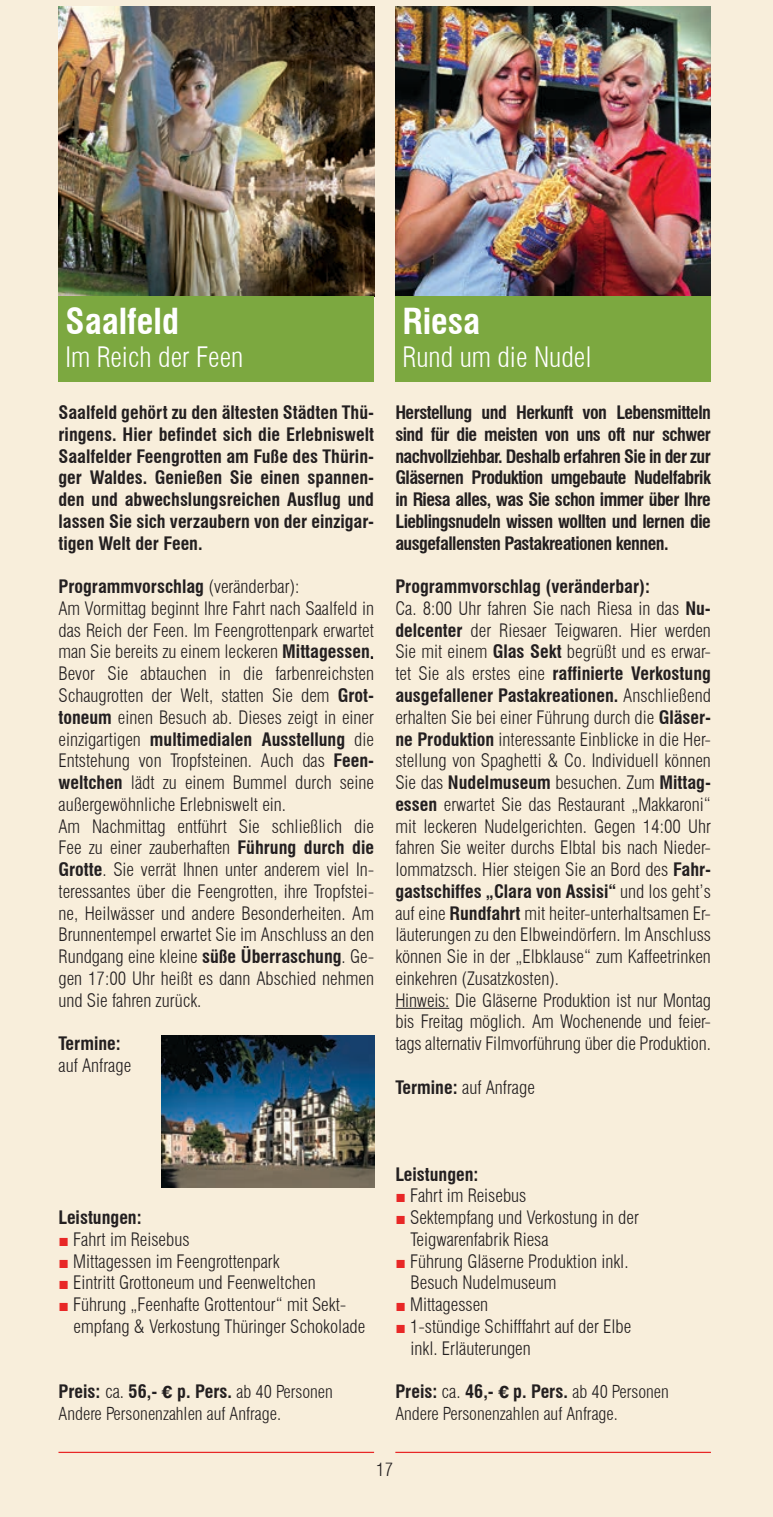
<style>
.page{position:relative;width:773px;height:1517px;background:#fff}
.page>*{position:absolute;margin:0;border:0;box-sizing:border-box;transform-origin:0 0}
.t1{font:700 condensed 35px "Swiss 721 BT";color:#fff}
.t2{font:300 condensed 27.5px "Swiss 721 BT";color:#fff}
.t3{font:300 condensed 18px/21.8px "Swiss 721 BT";color:#231f20}
.t4{font:700 condensed 18px/21.8px "Swiss 721 BT";color:#231f20;text-align:justify}
.t5{font:300 condensed 17.5px "Swiss 721 BT";color:#231f20}
.s1{font-weight:700}
.s2{font-family:"Arial";font-weight:900;font-stretch:normal;font-size:17.5px;color:#e82726}
.s3{font-weight:300}
.s4{font-weight:800;font-stretch:normal;font-size:17.5px}
.s5{font-weight:300;font-size:17.5px}
</style>
<div class="page">
<div style="left:0;top:0;width:772px;height:1517px;background:#f8eedb"></div>
<img style="left:58px;top:6px;width:316px;height:291px">
<img style="left:395px;top:6px;width:315px;height:291px">
<div style="left:58px;top:297px;width:316px;height:85px;background:#7ca840"></div>
<div style="left:395px;top:297px;width:315px;height:85px;background:#7ca840"></div>
<hr style="left:395px;top:1008px;width:54px;height:1px;background:#231f20">
<hr style="left:58px;top:1451px;width:316px;height:2px;background:#e82726">
<hr style="left:395px;top:1451px;width:315px;height:2px;background:#e82726">
<img style="left:161px;top:1035px;width:213px;height:152px">
<h1 class="t1" style="left:66px;top:300px;width:115px">Saalfeld</h1>
<h2 class="t2" style="left:66px;top:341px;width:179px">Im Reich der Feen</h2>
<p class="t4" style="left:58px;top:402px;width:317px">Saalfeld gehört zu den ältesten Städten Thü&shy;ringens. Hier befindet sich die Erlebniswelt Saalfelder Feengrotten am Fuße des Thürin&shy;ger Waldes. Genießen Sie einen spannen&shy;den und abwechslungsreichen Ausflug und lassen Sie sich verzaubern von der einzigar&shy;tigen Welt der Feen.</p>
<p class="t3" style="left:58px;top:576px;width:317px"><span class="s1">Programmvorschlag</span> (veränderbar):<br>Am Vormittag beginnt Ihre Fahrt nach Saalfeld in das Reich der Feen. Im Feengrottenpark erwartet man Sie bereits zu einem leckeren <span class="s1">Mittagessen</span>.<br>Bevor Sie abtauchen in die farbenreichsten Schaugrotten der Welt, statten Sie dem <span class="s1">Grot&shy;toneum</span> einen Besuch ab. Dieses zeigt in einer einzigartigen <span class="s1">multimedialen Ausstellung</span> die Entstehung von Tropfsteinen. Auch das <span class="s1">Feen&shy;weltchen</span> lädt zu einem Bummel durch seine außergewöhnliche Erlebniswelt ein.<br>Am Nachmittag entführt Sie schließlich die Fee zu einer zauberhaften <span class="s1">Führung durch die Grotte</span>. Sie verrät Ihnen unter anderem viel In&shy;teressantes über die Feengrotten, ihre Tropfstei&shy;ne, Heilwässer und andere Besonderheiten. Am Brunnentempel erwartet Sie im Anschluss an den Rundgang eine kleine <span class="s1">süße Überraschung</span>. Ge&shy;gen 17:00 Uhr heißt es dann Abschied nehmen und Sie fahren zurück.</p>
<p class="t4" style="left:58px;top:1032px;width:64px">Termine:</p>
<p class="t3" style="left:58px;top:1054px;width:74px">auf Anfrage</p>
<h1 class="t1" style="left:402px;top:300px;width:79px">Riesa</h1>
<h2 class="t2" style="left:402px;top:341px;width:191px">Rund um die Nudel</h2>
<p class="t4" style="left:395px;top:402px;width:317px">Herstellung und Herkunft von Lebensmitteln sind für die meisten von uns oft nur schwer nachvollziehbar. Deshalb erfahren Sie in der zur Gläsernen Produktion umgebaute Nudelfabrik in Riesa alles, was Sie schon immer über Ihre Lieblingsnudeln wissen wollten und lernen die ausgefallensten Pastakreationen kennen.</p>
<p class="t3" style="left:395px;top:576px;width:317px"><span class="s1">Programmvorschlag (veränderbar):<br></span>Ca. 8:00 Uhr fahren Sie nach Riesa in das <span class="s1">Nu&shy;delcenter</span> der Riesaer Teigwaren. Hier werden Sie mit einem <span class="s1">Glas Sekt</span> begrüßt und es erwar&shy;tet Sie als erstes eine <span class="s1">raffinierte Verkostung ausgefallener Pastakreationen.</span> Anschließend erhalten Sie bei einer Führung durch die <span class="s1">Gläser&shy;ne Produktion</span> interessante Einblicke in die Her&shy;stellung von Spaghetti &amp; Co. Individuell können Sie das <span class="s1">Nudelmuseum</span> besuchen. Zum <span class="s1">Mittag&shy;essen</span> erwartet Sie das Restaurant „Makkaroni“ mit leckeren Nudelgerichten. Gegen 14:00 Uhr fahren Sie weiter durchs Elbtal bis nach Nieder&shy;lommatzsch. Hier steigen Sie an Bord des <span class="s1">Fahr&shy;gastschiffes „Clara von Assisi“</span> und los geht’s auf eine <span class="s1">Rundfahrt</span> mit heiter-unterhaltsamen Er&shy;läuterungen zu den Elbweindörfern. Im Anschluss können Sie in der „Elbklause“ zum Kaffeetrinken einkehren (Zusatzkosten).<br>Hinweis: Die Gläserne Produktion ist nur Montag bis Freitag möglich. Am Wochenende und feier&shy;tags alternativ Filmvorführung über die Produktion.</p>
<p class="t3" style="left:395px;top:1076px;width:141px"><span class="s1">Termine:</span> auf Anfrage</p>
<p class="t4" style="left:58px;top:1206px;width:85px">Leistungen:</p>
<p class="t3" style="left:58px;top:1228px;width:132px"><span class="s2">■</span> Fahrt im Reisebus</p>
<p class="t3" style="left:58px;top:1250px;width:222px"><span class="s2">■</span> Mittagessen im Feengrottenpark</p>
<p class="t3" style="left:58px;top:1272px;width:258px"><span class="s2">■</span> Eintritt Grottoneum und Feenweltchen</p>
<p class="t3" style="left:74px;top:1293px;width:293px;text-indent:-15px"><span class="s2">■</span> Führung „Feenhafte Grottentour“ mit Sekt&shy;empfang &amp; Verkostung Thüringer Schokolade</p>
<p class="t4" style="left:58px;top:1380px;width:276px">Preis: <span class="s3">ca.</span> 56,- <span class="s4">€</span> p. Pers. <span class="s5">ab 40 Personen</span></p>
<p class="t5" style="left:58px;top:1403px;width:224px">Andere Personenzahlen auf Anfrage.</p>
<p class="t4" style="left:395px;top:1163px;width:85px">Leistungen:</p>
<p class="t3" style="left:395px;top:1185px;width:132px"><span class="s2">■</span> Fahrt im Reisebus</p>
<p class="t3" style="left:410px;top:1206px;width:230px;text-indent:-15px"><span class="s2">■</span> Sektempfang und Verkostung in der<br>Teigwarenfabrik Riesa</p>
<p class="t3" style="left:410px;top:1250px;width:219px;text-indent:-15px"><span class="s2">■</span> Führung Gläserne Produktion inkl.<br>Besuch Nudelmuseum</p>
<p class="t3" style="left:395px;top:1293px;width:94px"><span class="s2">■</span> Mittagessen</p>
<p class="t3" style="left:410px;top:1315px;width:222px;text-indent:-15px"><span class="s2">■</span> 1-stündige Schifffahrt auf der Elbe inkl. Erläuterungen</p>
<p class="t4" style="left:395px;top:1380px;width:275px">Preis: <span class="s3">ca.</span> 46,- <span class="s4">€</span> p. Pers. <span class="s5">ab 40 Personen</span></p>
<p class="t5" style="left:395px;top:1403px;width:224px">Andere Personenzahlen auf Anfrage.</p>
<p class="t3" style="left:376px;top:1459px;width:18px">17</p>
</div>
